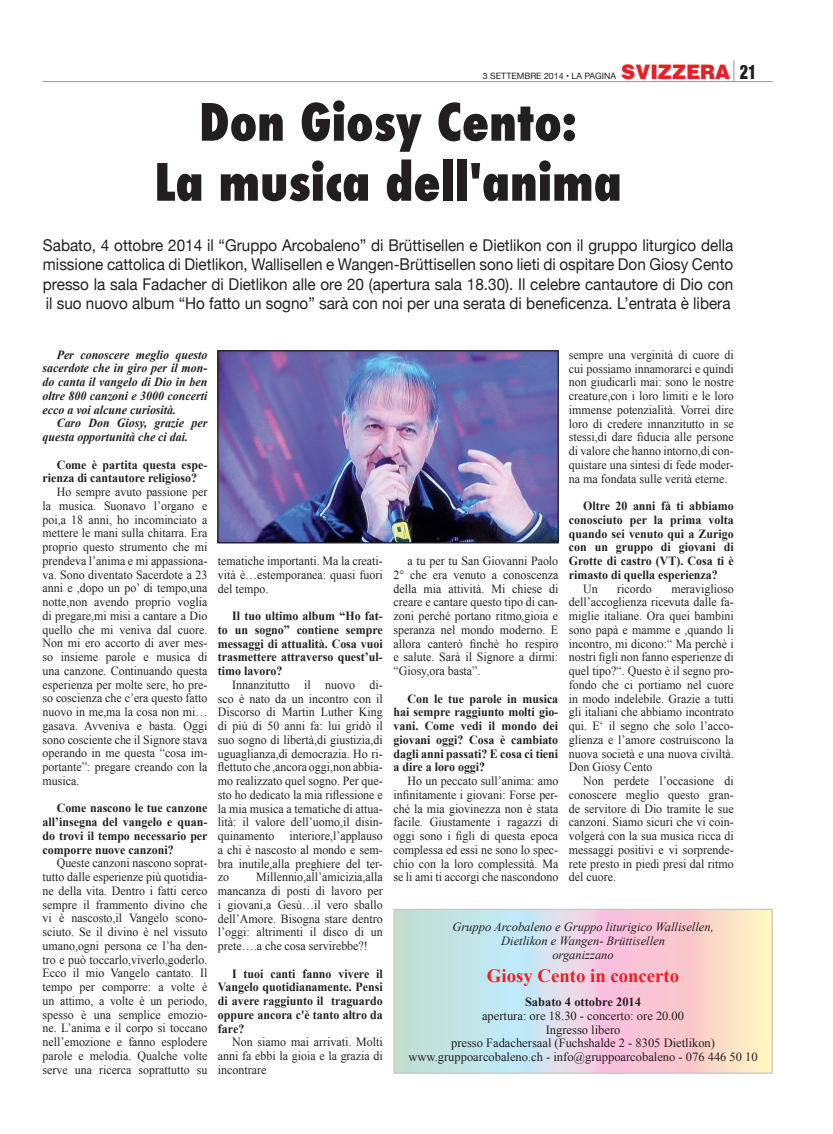
<style>
.page{position:relative;width:833px;height:1134px;background:#fff}
.page>*{position:absolute;margin:0;border:0;box-sizing:border-box;transform-origin:0 0}
.Titolo{font:800 condensed 50px "Futura";color:#231f20}
.t1{font:900 20px "Helvetica";color:#ee1d23}
.t2{font:900 condensed 20px "Helvetica Neue";color:#231f20;scale:.8 1}
.t3{font:700 18.75px "Times New Roman";color:#ee1d23}
.Occhiello{font:16.25px/19.5px "Helvetica Neue";color:#231f20;text-align:justify;scale:.94 1}
.Normale{font:12.5px/13.8px "Times New Roman";color:#231f20;text-align:justify;scale:.96 1}
.Normale-2{font:700 12.5px/13.8px "Times New Roman";color:#231f20;text-align:justify;scale:.96 1}
.Normale-3{font:italic 700 12.5px/13.8px "Times New Roman";color:#231f20;text-align:justify;scale:.96 1}
.Normale-4{font:12.5px "Times New Roman";color:#231f20}
.t4{font:italic 12.5px "Times New Roman";color:#231f20}
.Normale-5{font:700 12.5px "Times New Roman";color:#231f20}
.t5{font:8.75px "Helvetica Neue";color:#231f20}
</style>
<div class="page">
<svg style="left:733px;top:60px;width:1px;height:21px"></svg>
<hr style="left:42px;top:81px;width:730px;height:1px;background:#939598">
<svg style="left:395px;top:911px;width:375px;height:161px;background:#e0d9dc"></svg>
<img style="left:219px;top:352px;width:338px;height:189px">
<div style="left:217px;top:350px;width:342px;height:193px;border:1px solid #231f20"></div>
<p class="t5" style="left:483px;top:70px;width:135px">3 SETTEMBRE 2014 • LA PAGINA</p>
<p class="t1" style="left:621px;top:59px;width:110px">SVIZZERA</p>
<p class="t2" style="left:739px;top:56px;width:22px">21</p>
<p class="Titolo" style="left:199px;top:88px;width:379px">Don Giosy Cento:</p>
<p class="Titolo" style="left:155px;top:148px;width:469px">La musica dell'anima</p>
<p class="Occhiello" style="left:43px;top:236px;width:736px">Sabato, 4 ottobre 2014 il “Gruppo Arcobaleno” di Brüttisellen e Dietlikon con il gruppo liturgico della missione cattolica di Dietlikon, Wallisellen e Wangen-Brüttisellen sono lieti di ospitare Don Giosy Cento presso la sala Fadacher di Dietlikon alle ore 20 (apertura sala 18.30). Il celebre cantautore di Dio con il suo nuovo album “Ho fatto un sogno” sarà con noi per una serata di beneficenza. L’entrata è libera</p>
<p class="Normale-3" style="left:43px;top:347px;width:173px;text-indent:14px">Per conoscere meglio questo sacerdote che in giro per il mon&shy;do canta il vangelo di Dio in ben oltre 800 canzoni e 3000 concerti ecco a voi alcune curiosità.</p>
<p class="Normale-3" style="left:43px;top:416px;width:173px;text-indent:14px">Caro Don Giosy, grazie per questa opportunità che ci dai.</p>
<p class="Normale-2" style="left:43px;top:457px;width:173px;text-indent:14px">Come è partita questa espe&shy;rienza di cantautore religioso?</p>
<p class="Normale" style="left:43px;top:485px;width:173px;text-indent:14px">Ho sempre avuto passione per la musica. Suonavo l’organo e poi,a 18 anni, ho incominciato a mettere le mani sulla chitarra. Era proprio questo strumento che mi prendeva l’anima e mi appassiona&shy;va. Sono diventato Sacerdote a 23 anni e ,dopo un po’ di tempo,una notte,non avendo proprio voglia di pregare,mi misi a cantare a Dio quello che mi veniva dal cuore.<br>Non mi ero accorto di aver mes&shy;so insieme parole e musica di una canzone. Continuando questa esperienza per molte sere, ho pre&shy;so coscienza che c’era questo fatto nuovo in me,ma la cosa non mi… gasava. Avveniva e basta. Oggi sono cosciente che il Signore stava operando in me questa “cosa im&shy;portante”: pregare creando con la musica.</p>
<p class="Normale-2" style="left:43px;top:801px;width:173px;text-indent:14px">Come nascono le tue canzone all’insegna del vangelo e quan&shy;do trovi il tempo necessario per comporre nuove canzoni?</p>
<p class="Normale" style="left:43px;top:856px;width:173px;text-indent:14px">Queste canzoni nascono soprat&shy;tutto dalle esperienze più quotidia&shy;ne della vita. Dentro i fatti cerco sempre il frammento divino che vi è nascosto,il Vangelo scono&shy;sciuto. Se il divino è nel vissuto umano,ogni persona ce l’ha den&shy;tro e può toccarlo,viverlo,goderlo.<br>Ecco il mio Vangelo cantato. Il tempo per comporre: a volte è un attimo, a volte è un periodo, spesso è una semplice emozio&shy;ne. L’anima e il corpo si toccano nell’emozione e fanno esplodere parole e melodia. Qualche volte serve una ricerca soprattutto su</p>
<p class="Normale" style="left:569px;top:348px;width:173px">sempre una verginità di cuore di cui possiamo innamorarci e quindi non giudicarli mai: sono le nostre creature,con i loro limiti e le loro immense potenzialità. Vorrei dire loro di credere innanzitutto in se stessi,di dare fiducia alle persone di valore che hanno intorno,di con&shy;quistare una sintesi di fede moder&shy;na ma fondata sulle verità eterne.</p>
<p class="Normale-2" style="left:569px;top:499px;width:173px;text-indent:14px">Oltre 20 anni fà ti abbiamo conosciuto per la prima volta quando sei venuto qui a Zurigo con un gruppo di giovani di Grotte di castro (VT). Cosa ti è rimasto di quella esperienza?</p>
<p class="Normale" style="left:583px;top:581px;width:17px">Un</p>
<p class="Normale" style="left:617px;top:581px;width:37px">ricordo</p>
<p class="Normale" style="left:218px;top:554px;width:173px">tematiche importanti. Ma la creati&shy;vità è…estemporanea: quasi fuori del tempo.</p>
<p class="Normale-2" style="left:218px;top:609px;width:173px;text-indent:14px">Il tuo ultimo album “Ho fat&shy;to un sogno” contiene sempre messaggi di attualità. Cosa vuoi trasmettere attraverso quest’ul&shy;timo lavoro?</p>
<p class="Normale" style="left:218px;top:678px;width:173px;text-indent:14px">Innanzitutto il nuovo di&shy;sco è nato da un incontro con il Discorso di Martin Luther King di più di 50 anni fa: lui gridò il suo sogno di libertà,di giustizia,di uguaglianza,di democrazia. Ho ri&shy;flettuto che ,ancora oggi,non abbia&shy;mo realizzato quel sogno. Per que&shy;sto ho dedicato la mia riflessione e la mia musica a tematiche di attua&shy;lità: il valore dell’uomo,il disin&shy;quinamento interiore,l’applauso a chi è nascosto al mondo e sem&shy;bra inutile,alla preghiere del ter&shy;zo</p>
<p class="Normale" style="left:393px;top:554px;width:173px;text-indent:14px">a tu per tu San Giovanni Paolo 2° che era venuto a conoscenza della mia attività. Mi chiese di creare e cantare questo tipo di can&shy;zoni perché portano ritmo,gioia e speranza nel mondo moderno. E allora canterò finchè ho respiro e salute. Sarà il Signore a dirmi: “Giosy,ora basta”.</p>
<p class="Normale-2" style="left:393px;top:691px;width:173px;text-indent:14px">Con le tue parole in musica hai sempre raggiunto molti gio&shy;vani. Come vedi il mondo dei giovani oggi? Cosa è cambiato dagli anni passati? E cosa ci tieni a dire a loro oggi?</p>
<p class="Normale" style="left:393px;top:774px;width:173px;text-indent:14px">Ho un peccato sull’anima: amo infinitamente i giovani: Forse per&shy;ché la mia giovinezza non è stata facile. Giustamente i ragazzi di oggi sono i figli di questa epoca complessa ed essi ne sono lo spec&shy;chio con la loro complessità. Ma se li ami ti accorgi che nascondono</p>
<p class="Normale" style="left:569px;top:581px;width:173px;text-indent:102px">meraviglioso dell’accoglienza ricevuta dalle fa&shy;miglie italiane. Ora quei bambini sono papà e mamme e ,quando li incontro, mi dicono:“ Ma perchè i nostri figli non fanno esperienze di quel tipo?“. Questo è il segno pro&shy;fondo che ci portiamo nel cuore in modo indelebile. Grazie a tutti gli italiani che abbiamo incontrato qui. E‘ il segno che solo l’acco&shy;glienza e l’amore costruiscono la nuova società e una nuova civiltà.<br>Don Giosy Cento</p>
<p class="Normale" style="left:569px;top:774px;width:173px;text-indent:14px">Non perdete l’occasione di conoscere meglio questo gran&shy;de servitore di Dio tramite le sue canzoni. Siamo sicuri che vi coin&shy;volgerà con la sua musica ricca di messaggi positivi e vi sorprende&shy;rete presto in piedi presi dal ritmo del cuore.</p>
<p class="Normale" style="left:218px;top:870px;width:173px;text-indent:38px">Millennio,all’amicizia,alla mancanza di posti di lavoro per i giovani,a Gesù…il vero sballo dell’Amore. Bisogna stare dentro l’oggi: altrimenti il disco di un prete….a che cosa servirebbe?!</p>
<p class="Normale-2" style="left:218px;top:966px;width:173px;text-indent:14px">I tuoi canti fanno vivere il Vangelo quotidianamente. Pensi di avere raggiunto il traguardo oppure ancora c'è tanto altro da fare?</p>
<p class="Normale" style="left:218px;top:1035px;width:173px;text-indent:14px">Non siamo mai arrivati. Molti anni fa ebbi la gioia e la grazia di incontrare</p>
<p class="t4" style="left:452px;top:918px;width:263px">Gruppo Arcobaleno e Gruppo liturigico Wallisellen,</p>
<p class="t4" style="left:501px;top:932px;width:165px">Dietlikon e Wangen- Brüttisellen</p>
<p class="t4" style="left:552px;top:946px;width:63px">organizzano</p>
<p class="t3" style="left:487px;top:963px;width:194px">Giosy Cento in concerto</p>
<p class="Normale-5" style="left:525px;top:993px;width:118px">Sabato 4 ottobre 2014</p>
<p class="Normale-4" style="left:482px;top:1007px;width:204px">apertura: ore 18.30 - concerto: ore 20.00</p>
<p class="Normale-4" style="left:546px;top:1021px;width:76px">Ingresso libero</p>
<p class="Normale-4" style="left:451px;top:1035px;width:265px">presso Fadachersaal (Fuchshalde 2 - 8305 Dietlikon)</p>
<p class="Normale-4" style="left:408px;top:1048px;width:351px">www.gruppoarcobaleno.ch - info@gruppoarcobaleno - 076 446 50 10</p>
</div>
